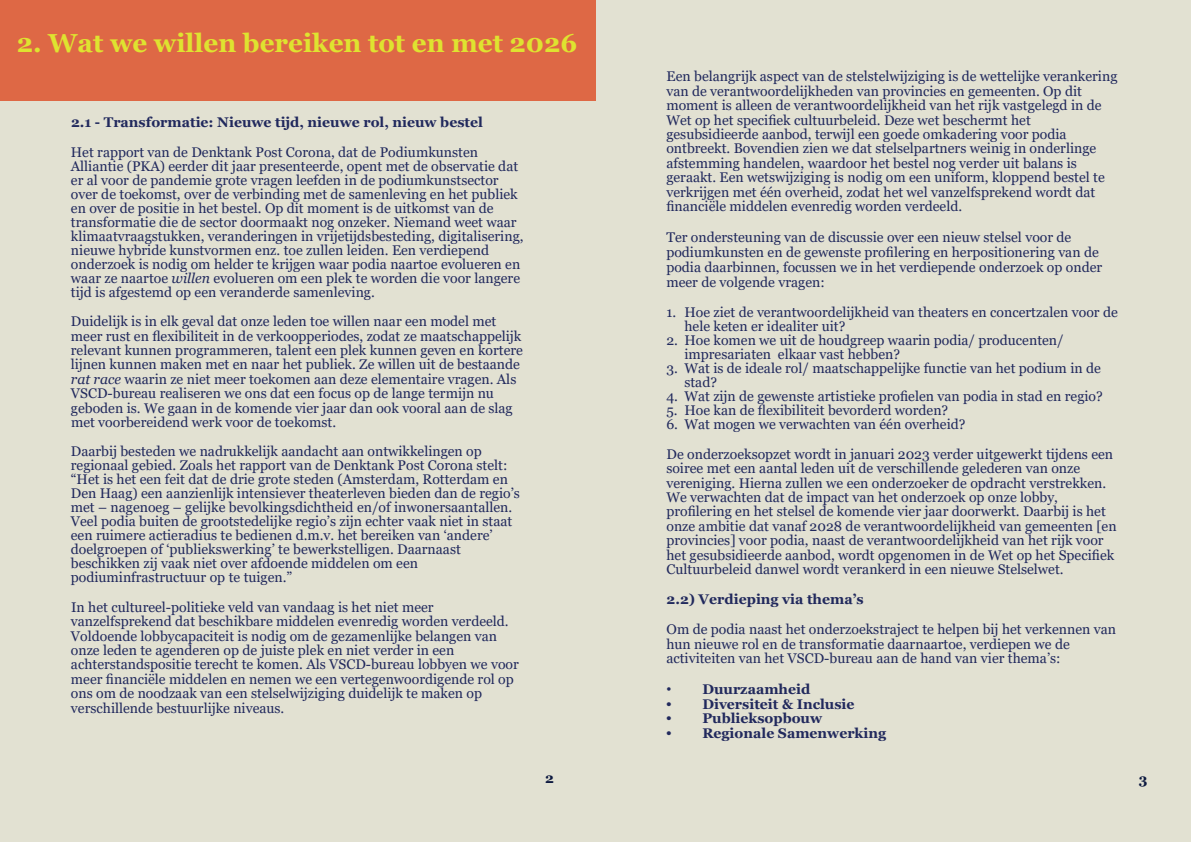
<style>
.page{position:relative;width:1191px;height:842px;background:#e2e1d2}
.page>*{position:absolute;margin:0;border:0;box-sizing:border-box;transform-origin:0 0}
.t1{font:700 26px "Georgia";color:#dee330}
.t2{font:14px/14.4px "Georgia";color:#21295d}
.t3{font:700 14px/14.5px "Georgia";color:#21295d}
.t4{font:700 14px "Georgia";color:#0d1940}
.t5{font:700 14px/14.5px "Arial";color:#21295d}
.s1{font-style:italic}
.s2{font-family:"Arial";font-weight:400}
.s3{font-family:"Arial"}
</style>
<div class="page">
<div style="left:0;top:0;width:595px;height:101px;background:#de6845"></div>
<h1 class="t1" style="left:17px;top:32px;width:562px">2. Wat we willen bereiken tot en met 2026</h1>
<p class="t3" style="left:71px;top:116px;width:413px">2.1 - Transformatie: Nieuwe tĳd, nieuwe rol, nieuw bestel</p>
<p class="t2" style="left:71px;top:146px;width:454px;line-height:14px">Het rapport van de Denktank Post Corona, dat de Podiumkunsten Alliantie (PKA) eerder dit jaar presenteerde, opent met de observatie dat er al voor de pandemie grote vragen leefden in de podiumkunstsector over de toekomst, over de verbinding met de samenleving en het publiek en over de positie in het bestel. Op dit moment is de uitkomst van de transformatie die de sector doormaakt nog onzeker. Niemand weet waar klimaatvraagstukken, veranderingen in vrĳetĳdsbesteding, digitalisering, nieuwe hybride kunstvormen enz. toe zullen leiden. Een verdiepend onderzoek is nodig om helder te krĳgen waar podia naartoe evolueren en waar ze naartoe <span class="s1">willen</span> evolueren om een plek te worden die voor langere tĳd is afgestemd op een veranderde samenleving.</p>
<p class="t2" style="left:71px;top:315px;width:453px">Duidelĳk is in elk geval dat onze leden toe willen naar een model met meer rust en flexibiliteit in de verkoopperiodes, zodat ze maatschappelĳk relevant kunnen programmeren, talent een plek kunnen geven en kortere lĳnen kunnen maken met en naar het publiek. Ze willen uit de bestaande <span class="s1">rat race</span> waarin ze niet meer toekomen aan deze elementaire vragen. Als VSCD-bureau realiseren we ons dat een focus op de lange termĳn nu geboden is. We gaan in de komende vier jaar dan ook vooral aan de slag met voorbereidend werk voor de toekomst.</p>
<p class="t2" style="left:71px;top:445px;width:450px;line-height:14px">Daarbĳ besteden we nadrukkelĳk aandacht aan ontwikkelingen op regionaal gebied. Zoals het rapport van de Denktank Post Corona stelt: “Het is het een feit dat de drie grote steden (Amsterdam, Rotterdam en Den Haag) een aanzienlĳk intensiever theaterleven bieden dan de regio’s met – nagenoeg – gelĳke bevolkingsdichtheid en/of inwonersaantallen.<br>Veel podia buiten de grootstedelĳke regio’s zĳn echter vaak niet in staat een ruimere actieradius te bedienen d.m.v. het bereiken van ‘andere’ doelgroepen of ‘publiekswerking’ te bewerkstelligen. Daarnaast beschikken zĳ vaak niet over afdoende middelen om een podiuminfrastructuur op te tuigen.”</p>
<p class="t2" style="left:71px;top:601px;width:449px">In het cultureel-politieke veld van vandaag is het niet meer vanzelfsprekend dat beschikbare middelen evenredig worden verdeeld.<br>Voldoende lobbycapaciteit is nodig om de gezamenlĳke belangen van onze leden te agenderen op de juiste plek en niet verder in een achterstandspositie terecht te komen. Als VSCD-bureau lobbyen we voor meer financiële middelen en nemen we een vertegenwoordigende rol op ons om de noodzaak van een stelselwĳziging duidelĳk te maken op verschillende bestuurlĳke niveaus.</p>
<p class="t4" style="left:545px;top:772px;width:10px">2</p>
<p class="t2" style="left:666px;top:70px;width:452px">Een belangrĳk aspect van de stelstelwĳziging is de wettelĳke verankering van de verantwoordelĳkheden van provincies en gemeenten. Op dit moment is alleen de verantwoordelĳkheid van het rĳk vastgelegd in de Wet op het specifiek cultuurbeleid. Deze wet beschermt het gesubsidieerde aanbod, terwĳl een goede omkadering voor podia ontbreekt. Bovendien zien we dat stelselpartners weinig in onderlinge afstemming handelen, waardoor het bestel nog verder uit balans is geraakt. Een wetswĳziging is nodig om een uniform, kloppend bestel te verkrĳgen met één overheid, zodat het wel vanzelfsprekend wordt dat financiële middelen evenredig worden verdeeld.</p>
<p class="t2" style="left:666px;top:231px;width:437px;line-height:15.1px">Ter ondersteuning van de discussie over een nieuw stelsel voor de podiumkunsten en de gewenste profilering en herpositionering van de podia daarbinnen, focussen we in het verdiepende onderzoek op onder meer de volgende vragen:</p>
<p class="t2" style="left:684px;top:306px;width:435px;line-height:14px;text-indent:-18px">1. Hoe ziet de verantwoordelĳkheid van theaters en concertzalen voor de hele keten er idealiter uit?</p>
<p class="t2" style="left:684px;top:334px;width:381px;line-height:14px;text-indent:-18px">2. Hoe komen we uit de houdgreep waarin podia/ producenten/ impresariaten elkaar vast hebben?</p>
<p class="t2" style="left:684px;top:362px;width:418px;line-height:14px;text-indent:-18px">3. Wat is de ideale rol/ maatschappelĳke functie van het podium in de stad?</p>
<p class="t2" style="left:666px;top:390px;width:438px">4. Wat zĳn de gewenste artistieke profielen van podia in stad en regio?</p>
<p class="t2" style="left:666px;top:404px;width:283px">5. Hoe kan de flexibiliteit bevorderd worden?</p>
<p class="t2" style="left:666px;top:410px;width:448px;line-height:30.2px">6. Wat mogen we verwachten van één overheid?<br>De onderzoeksopzet wordt in januari 2023 verder uitgewerkt tĳdens een</p>
<p class="t2" style="left:666px;top:462px;width:452px">soiree met een aantal leden uit de verschillende gelederen van onze vereniging. Hierna zullen we een onderzoeker de opdracht verstrekken.<br>We verwachten dat de impact van het onderzoek op onze lobby, profilering en het stelsel de komende vier jaar doorwerkt. Daarbĳ is het onze ambitie dat vanaf 2028 de verantwoordelĳkheid van gemeenten [en provincies] voor podia, naast de verantwoordelĳkheid van het rĳk voor het gesubsidieerde aanbod, wordt opgenomen in de Wet op het Specifiek Cultuurbeleid danwel wordt verankerd in een nieuwe Stelselwet.</p>
<p class="t3" style="left:666px;top:593px;width:198px">2.2) Verdieping via thema’s</p>
<p class="t2" style="left:666px;top:623px;width:451px">Om de podia naast het onderzoekstraject te helpen bĳ het verkennen van hun nieuwe rol en de transformatie daarnaartoe, verdiepen we de activiteiten van het VSCD-bureau aan de hand van vier thema’s:</p>
<p class="t3" style="left:666px;top:683px;width:145px"><span class="s2">•</span> Duurzaamheid</p>
<p class="t3" style="left:666px;top:698px;width:190px"><span class="s3">•</span> Diversiteit &amp; Inclusie</p>
<p class="t5" style="left:666px;top:712px;width:6px">• •</p>
<p class="t3" style="left:702px;top:712px;width:185px">Publieksopbouw<br>Regionale Samenwerking</p>
<p class="t4" style="left:1139px;top:773px;width:10px">3</p>
</div>
